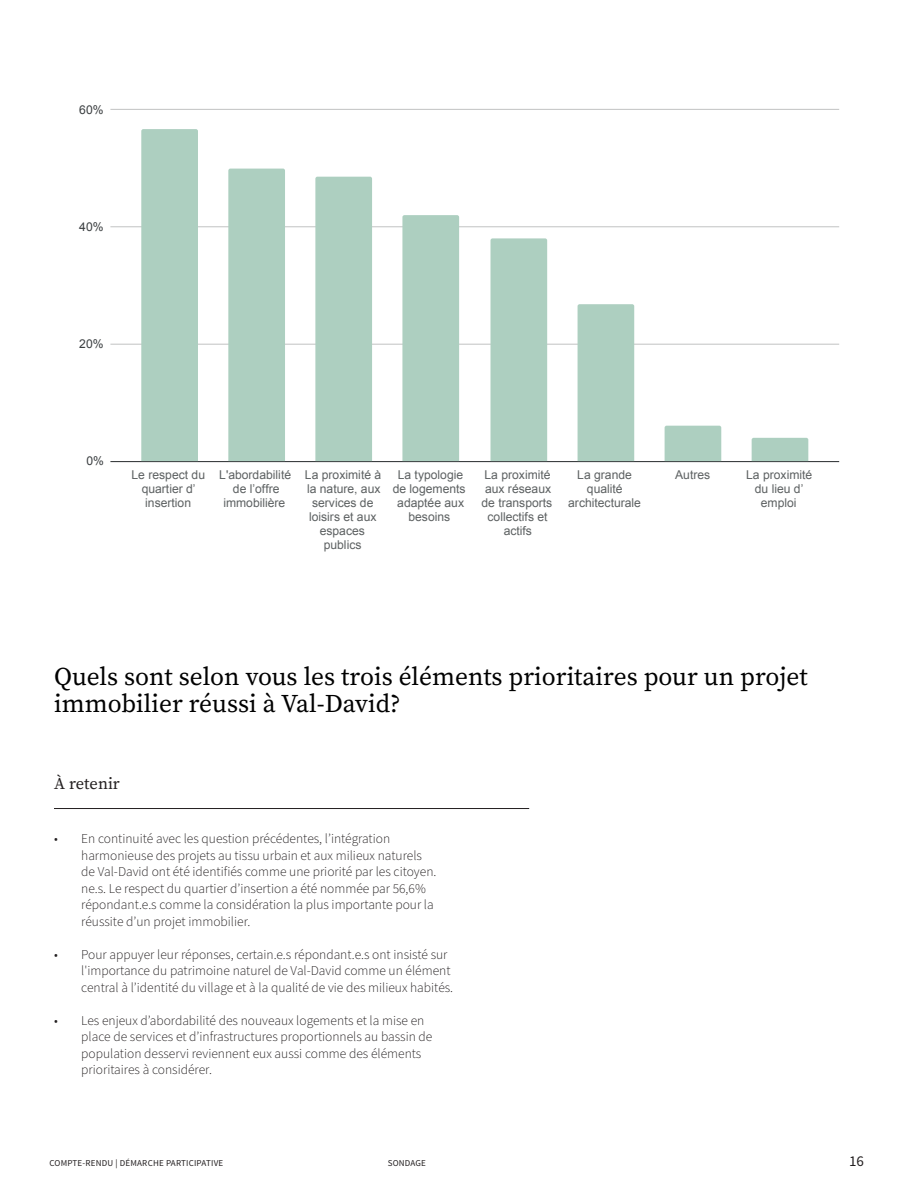
<style>
.page{position:relative;width:918px;height:1188px;background:#fff}
.page>*{position:absolute;margin:0;border:0;box-sizing:border-box;transform-origin:0 0}
.t1{font:25.5px/27px "Source Serif Variable";color:#000}
.t2{font:16.5px "Source Serif Variable";color:#231f20}
.t3{font:15px "Source Sans Pro";color:#231f20}
.t4{font:300 13.5px/16.5px "Source Sans Pro";color:#231f20}
.t5{font:12.15px/14.1px "Arial";color:#5d6162;text-align:center}
.t6{font:12.15px "Arial";color:#3a3e40}
.t7{font:9px "Source Sans Pro";letter-spacing:.02em;color:#231f20}
</style>
<div class="page">
<hr style="left:110px;top:461px;width:729px;height:1px;background:#292d2f">
<hr style="left:110px;top:344px;width:729px;height:1px;background:#c2c3c3">
<hr style="left:110px;top:226px;width:729px;height:1px;background:#c2c3c3">
<hr style="left:110px;top:109px;width:729px;height:1px;background:#c2c3c3">
<div style="left:141px;top:129px;width:57px;height:332px;background:#adcfc0"></div>
<div style="left:228px;top:169px;width:57px;height:292px;background:#adcfc0"></div>
<div style="left:315px;top:177px;width:57px;height:284px;background:#adcfc0"></div>
<div style="left:402px;top:215px;width:57px;height:246px;background:#adcfc0"></div>
<div style="left:491px;top:238px;width:56px;height:223px;background:#adcfc0"></div>
<div style="left:578px;top:304px;width:56px;height:157px;background:#adcfc0"></div>
<div style="left:665px;top:426px;width:56px;height:35px;background:#adcfc0"></div>
<svg style="left:752px;top:438px;width:56px;height:23px"></svg>
<hr style="left:54px;top:808px;width:475px;height:1px;background:#231f20">
<p class="t6" style="left:79px;top:101px;width:26px">60%</p>
<p class="t6" style="left:79px;top:219px;width:26px">40%</p>
<p class="t6" style="left:79px;top:336px;width:26px">20%</p>
<p class="t6" style="left:86px;top:453px;width:19px">0%</p>
<p class="t5" style="left:132px;top:467px;width:75px">Le respect du quartier d’ insertion</p>
<p class="t5" style="left:219px;top:467px;width:73px">L'abordabilité de l’offre immobilière</p>
<p class="t5" style="left:305px;top:467px;width:78px">La proximité à la nature, aux services de loisirs et aux espaces publics</p>
<p class="t5" style="left:393px;top:467px;width:74px">La typologie de logements adaptée aux besoins</p>
<p class="t5" style="left:481px;top:467px;width:72px">La proximité aux réseaux de transports collectifs et actifs</p>
<p class="t5" style="left:568px;top:467px;width:74px">La grande qualité architecturale</p>
<p class="t5" style="left:675px;top:467px;width:37px">Autres</p>
<p class="t5" style="left:746px;top:467px;width:68px">La proximité du lieu d’ emploi</p>
<h1 class="t1" style="left:54px;top:663px;width:755px">Quels sont selon vous les trois éléments prioritaires pour un projet immobilier réussi à Val-David?</h1>
<p class="t2" style="left:54px;top:773px;width:67px">À retenir</p>
<p class="t4" style="left:81px;top:831px;width:357px;text-indent:-27px">• En continuité avec les question précédentes, l’intégration harmonieuse des projets au tissu urbain et aux milieux naturels de Val-David ont été identifiés comme une priorité par les citoyen. ne.s. Le respect du quartier d’insertion a été nommée par 56,6% répondant.e.s comme la considération la plus importante pour la réussite d’un projet immobilier.</p>
<p class="t4" style="left:81px;top:946px;width:373px;text-indent:-27px">• Pour appuyer leur réponses, certain.e.s répondant.e.s ont insisté sur l'importance du patrimoine naturel de Val-David comme un élément central à l’identité du village et à la qualité de vie des milieux habités.</p>
<p class="t4" style="left:81px;top:1012px;width:353px;text-indent:-27px">• Les enjeux d’abordabilité des nouveaux logements et la mise en place de services et d’infrastructures proportionnels au bassin de population desservi reviennent eux aussi comme des éléments prioritaires à considérer.</p>
<p class="t7" style="left:50px;top:1157px;width:175px">COMPTE-RENDU | DÉMARCHE PARTICIPATIVE</p>
<p class="t7" style="left:388px;top:1157px;width:40px">SONDAGE</p>
<p class="t3" style="left:849px;top:1151px;width:16px">16</p>
</div>
